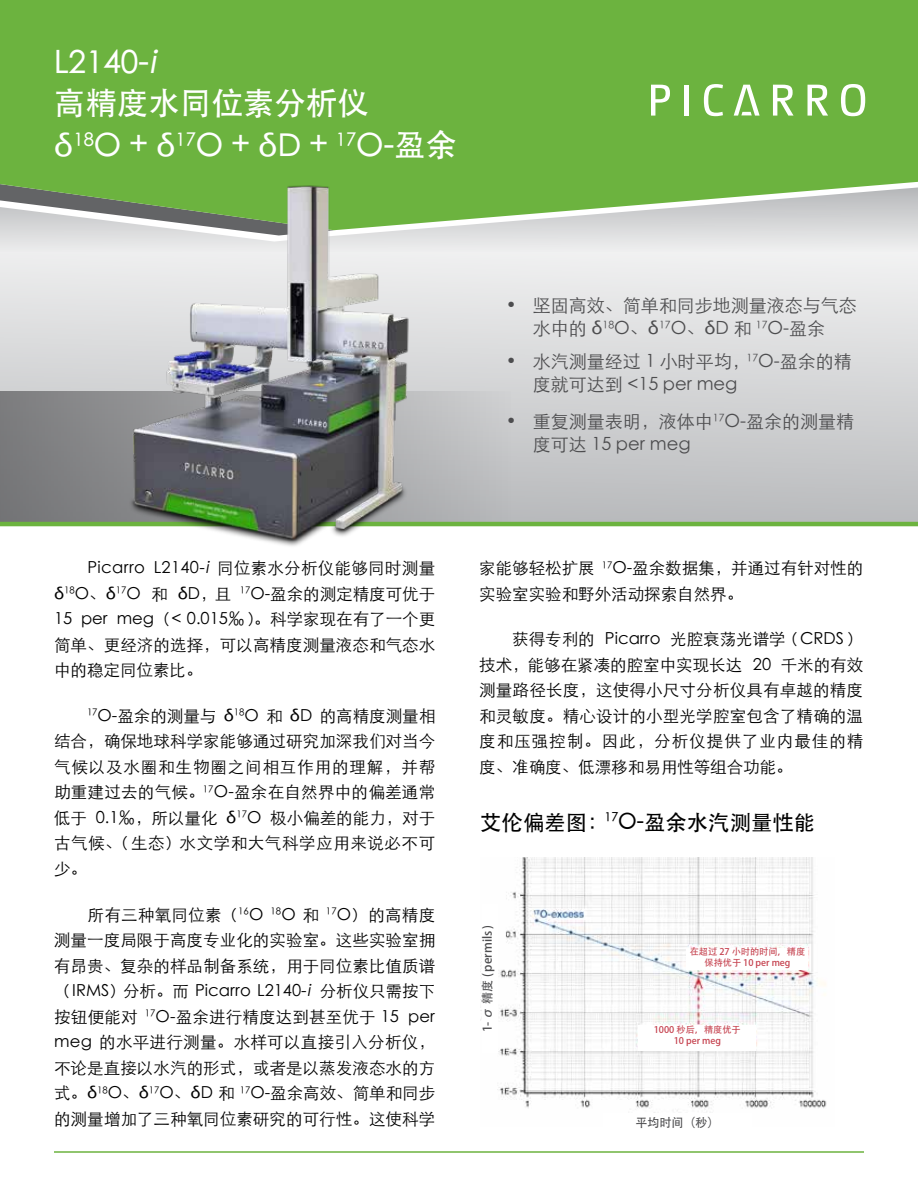
<style>
.page{position:relative;width:918px;height:1188px;background:#fff}
.page>*{position:absolute;margin:0;border:0;box-sizing:border-box;transform-origin:0 0}
.t1{font:500 31.5px/39px "ST Heiti SC";color:#fff}
.t2{font:500 21.45px "ST Heiti SC";color:#000}
.t3{font:300 18px/23.2px "ST Heiti SC";color:#4d4d4f}
.t4{font:300 16.5px/25.5px "ST Heiti SC";letter-spacing:.005em;color:#000;text-align:justify}
.t5{font:12px "Adobe Heiti Std";color:#4d4d4f}
.t6{font:9.15px/10.6px "Adobe Heiti Std";color:#c5414e;text-align:center}
.s1{font-style:italic}
</style>
<div class="page">
<svg style="left:0;top:252px;width:918px;height:270px"></svg>
<div style="left:0;top:171px;width:918px;height:81px;background:#e9e9ea"></div>
<svg style="left:0;top:391px;width:511px;height:131px"></svg>
<div style="left:0;top:230px;width:918px;height:9px;background:#e0e0e1"></div>
<svg style="left:0;top:230px;width:120px;height:5px"></svg>
<svg style="left:0;top:0;width:918px;height:230px;fill:#6cb33f"></svg>
<svg style="left:651px;top:85px;width:19px;height:31px"></svg>
<hr style="left:684px;top:85px;width:4px;height:31px;background:#fff">
<svg style="left:704px;top:84px;width:19px;height:32px"></svg>
<svg style="left:773px;top:85px;width:21px;height:31px"></svg>
<svg style="left:808px;top:85px;width:20px;height:31px"></svg>
<svg style="left:841px;top:84px;width:24px;height:32px"></svg>
<svg style="left:734px;top:85px;width:26px;height:31px"></svg>
<hr style="left:0;top:522px;width:918px;height:4px;background:#6cb33f">
<img style="left:120px;top:177px;width:306px;height:369px">
<hr style="left:54px;top:1151px;width:810px;height:2px;background:#6cb33f">
<img style="left:480px;top:857px;width:347px;height:256px">
<div style="left:482px;top:904px;width:16px;height:149px;background:#fff"></div>
<div style="left:687px;top:948px;width:121px;height:21px;background:#fff"></div>
<div style="left:638px;top:1026px;width:118px;height:25px;background:#fff"></div>
<h1 class="t1" style="left:54px;top:43px;width:316px">L2140-<span class="s1">i<br></span>高精度水同位素分析仪</h1>
<h1 class="t1" style="left:54px;top:126px;width:405px">δ<sup>18</sup>O + δ<sup>17</sup>O + δD + <sup>17</sup>O-盈余</h1>
<p class="t4" style="left:54px;top:554px;width:383px">　　Picarro L2140-<span class="s1">i</span> 同位素水分析仪能够同时测量δ<sup>18</sup>O、δ<sup>17</sup>O 和 δD，且 <sup>17</sup>O-盈余的测定精度可优于15 per meg（&lt; 0.015‰ ）。科学家现在有了一个更简单、更经济的选择，可以高精度测量液态和气态水中的稳定同位素比。</p>
<p class="t4" style="left:54px;top:701px;width:383px">　　<sup>17</sup>O-盈余的测量与 δ<sup>18</sup>O 和 δD 的高精度测量相结合，确保地球科学家能够通过研究加深我们对当今气候以及水圈和生物圈之间相互作用的理解，并帮助重建过去的气候。<sup>17</sup>O-盈余在自然界中的偏差通常低于 0.1‰，所以量化 δ<sup>17</sup>O 极小偏差的能力，对于古气候、（生态）水文学和大气科学应用来说必不可少。</p>
<p class="t4" style="left:54px;top:900px;width:383px">　　所有三种氧同位素（<sup>16</sup>O <sup>18</sup>O 和 <sup>17</sup>O）的高精度测量一度局限于高度专业化的实验室。这些实验室拥有昂贵、复杂的样品制备系统，用于同位素比值质谱（IRMS）分析。而 Picarro L2140-<span class="s1">i</span> 分析仪只需按下按钮便能对 <sup>17</sup>O-盈余进行精度达到甚至优于 15 per meg 的水平进行测量。水样可以直接引入分析仪，不论是直接以水汽的形式，或者是以蒸发液态水的方式。δ<sup>18</sup>O、δ<sup>17</sup>O、δD 和 <sup>17</sup>O-盈余高效、简单和同步的测量增加了三种氧同位素研究的可行性。这使科学</p>
<p class="t3" style="left:506px;top:292px;width:352px;text-align:center">• 坚固高效、简单和同步地测量液态与气态水中的 δ<sup>18</sup>O、δ<sup>17</sup>O、δD 和 <sup>17</sup>O-盈余</p>
<p class="t3" style="left:533px;top:348px;width:320px;text-indent:-27px">• 水汽测量经过 1 小时平均，<sup>17</sup>O-盈余的精度就可达到 &lt;15 per meg</p>
<p class="t3" style="left:533px;top:408px;width:323px;text-indent:-27px">• 重复测量表明，液体中<sup>17</sup>O-盈余的测量精度可达 15 per meg</p>
<p class="t4" style="left:479px;top:554px;width:386px">家能够轻松扩展 <sup>17</sup>O-盈余数据集，并通过有针对性的实验室实验和野外活动探索自然界。</p>
<p class="t4" style="left:479px;top:625px;width:386px">　　获得专利的 Picarro 光腔衰荡光谱学（CRDS ）技术，能够在紧凑的腔室中实现长达 20 千米的有效测量路径长度，这使得小尺寸分析仪具有卓越的精度和灵敏度。精心设计的小型光学腔室包含了精确的温度和压强控制。因此，分析仪提供了业内最佳的精度、准确度、低漂移和易用性等组合功能。</p>
<h2 class="t2" style="left:480px;top:810px;width:337px">艾伦偏差图：<sup>17</sup>O-盈余水汽测量性能</h2>
<p class="t5" style="left:480px;top:1032px;width:109px;rotate:-90deg">1- σ 精度 ( permils )</p>
<p class="t6" style="left:690px;top:947px;width:117px">在超过 27 小时的时间，精度保持优于 10 per meg</p>
<p class="t6" style="left:654px;top:1025px;width:88px">1000 秒后，精度优于<br>10 per meg</p>
<p class="t5" style="left:636px;top:1115px;width:85px">平均时间（秒）</p>
</div>
